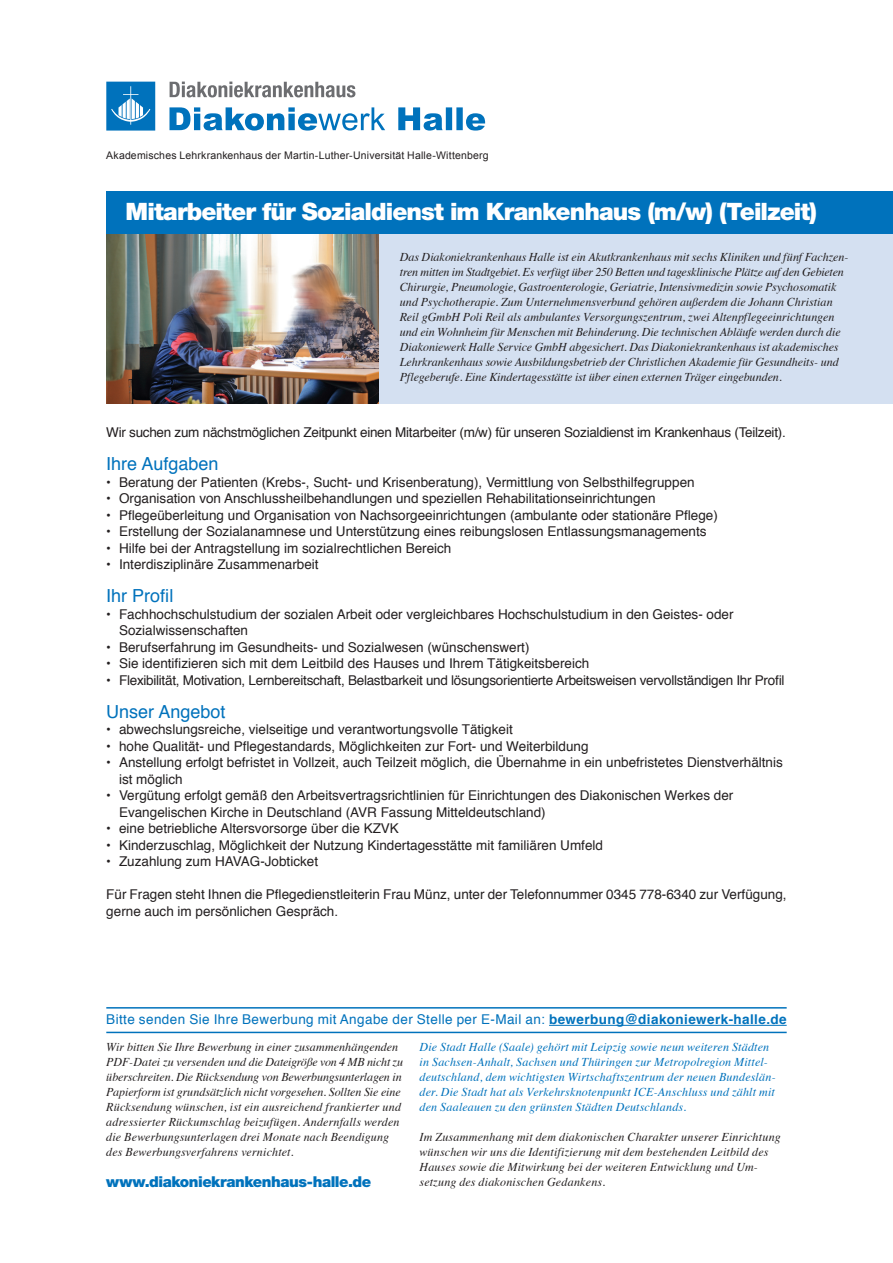
<style>
.page{position:relative;width:893px;height:1263px;background:#fff}
.page>*{position:absolute;margin:0;border:0;box-sizing:border-box;transform-origin:0 0}
.t1{font:900 24px "Helvetica Neue";letter-spacing:-.035em;color:#fff}
.t2{font:18px "Helvetica";color:#0072bc}
.t3{font:900 15px "Helvetica Neue";letter-spacing:-.03em;color:#0072bc}
.t4{font:13.5px/16.5px "Helvetica";color:#231f20}
.t5{font:13.5px "Helvetica";letter-spacing:-.02em;color:#231f20}
.t6{font:13.5px "Helvetica";letter-spacing:.03em;color:#0072bc}
.t7{font:italic 12px/15px "Times";color:#231f20}
.t8{font:italic 12px/15px "Times";letter-spacing:.015em;color:#0072bc}
.t9{font:10.5px "Arial";letter-spacing:.015em;color:#231f20}
.s1{font-weight:700}
</style>
<div class="page">
<div style="left:378px;top:234px;width:515px;height:170px;background:#d4e0f1"></div>
<img style="left:106px;top:234px;width:272px;height:170px">
<div style="left:106px;top:191px;width:787px;height:43px;background:#0072bc"></div>
<svg style="left:169px;top:107px;width:316px;height:24px"></svg>
<svg style="left:106px;top:82px;width:49px;height:49px;background:#2d8ac7"></svg>
<svg style="left:170px;top:82px;width:185px;height:16px"></svg>
<hr style="left:106px;top:1007px;width:681px;height:1px;background:#0072bc">
<hr style="left:549px;top:1025px;width:238px;height:1px;background:#0072bc">
<hr style="left:106px;top:1032px;width:681px;height:1px;background:#0072bc">
<p class="t9" style="left:106px;top:148px;width:384px">Akademisches Lehrkrankenhaus der Martin-Luther-Universität Halle-Wittenberg</p>
<h1 class="t1" style="left:125px;top:197px;width:693px">Mitarbeiter für Sozialdienst im Krankenhaus (m/w) (Teilzeit)</h1>
<p class="t7" style="left:400px;top:248px;width:450px">Das Diakoniekrankenhaus Halle ist ein Akutkrankenhaus mit sechs Kliniken und fünf Fachzen&shy;tren mitten im Stadtgebiet. Es verfügt über 250 Betten und tagesklinische Plätze auf den Gebieten Chirurgie, Pneumologie, Gastroenterologie, Geriatrie, Intensivmedizin sowie Psychosomatik und Psychotherapie. Zum Unternehmensverbund gehören außerdem die Johann Christian Reil gGmbH Poli Reil als ambulantes Versorgungszentrum, zwei Altenpflegeeinrichtungen und ein Wohnheim für Menschen mit Behinderung. Die technischen Abläufe werden durch die Diakoniewerk Halle Service GmbH abgesichert. Das Diakoniekrankenhaus ist akademisches Lehrkrankenhaus sowie Ausbildungsbetrieb der Christlichen Akademie für Gesundheits- und Pflegeberufe. Eine Kindertagesstätte ist über einen externen Träger eingebunden.</p>
<p class="t5" style="left:106px;top:422px;width:681px">Wir suchen zum nächstmöglichen Zeitpunkt einen Mitarbeiter (m/w) für unseren Sozialdienst im Krankenhaus (Teilzeit).</p>
<h2 class="t2" style="left:106px;top:450px;width:114px">Ihre Aufgaben</h2>
<p class="t4" style="left:106px;top:474px;width:590px">• Beratung der Patienten (Krebs-, Sucht- und Krisenberatung), Vermittlung von Selbsthilfegruppen</p>
<p class="t4" style="left:106px;top:491px;width:551px">• Organisation von Anschlussheilbehandlungen und speziellen Rehabilitationseinrichtungen</p>
<p class="t4" style="left:106px;top:507px;width:613px">• Pflegeüberleitung und Organisation von Nachsorgeeinrichtungen (ambulante oder stationäre Pflege)</p>
<p class="t4" style="left:106px;top:524px;width:602px">• Erstellung der Sozialanamnese und Unterstützung eines reibungslosen Entlassungsmanagements</p>
<p class="t4" style="left:106px;top:540px;width:347px">• Hilfe bei der Antragstellung im sozialrechtlichen Bereich</p>
<p class="t4" style="left:106px;top:557px;width:214px">• Interdisziplinäre Zusammenarbeit</p>
<h2 class="t2" style="left:106px;top:582px;width:69px">Ihr Profil</h2>
<p class="t4" style="left:119px;top:606px;width:616px;text-indent:-13px">• Fachhochschulstudium der sozialen Arbeit oder vergleichbares Hochschulstudium in den Geistes- oder<br>Sozialwissenschaften</p>
<p class="t4" style="left:106px;top:639px;width:425px">• Berufserfahrung im Gesundheits- und Sozialwesen (wünschenswert)</p>
<p class="t4" style="left:106px;top:656px;width:484px">• Sie identifizieren sich mit dem Leitbild des Hauses und Ihrem Tätigkeitsbereich</p>
<p class="t5" style="left:106px;top:670px;width:680px">• Flexibilität, Motivation, Lernbereitschaft, Belastbarkeit und lösungsorientierte Arbeitsweisen vervollständigen Ihr Profil</p>
<h2 class="t2" style="left:106px;top:698px;width:121px">Unser Angebot</h2>
<p class="t4" style="left:106px;top:722px;width:408px">• abwechslungsreiche, vielseitige und verantwortungsvolle Tätigkeit</p>
<p class="t4" style="left:106px;top:738px;width:484px">• hohe Qualität- und Pflegestandards, Möglichkeiten zur Fort- und Weiterbildung</p>
<p class="t4" style="left:119px;top:755px;width:665px;text-indent:-13px">• Anstellung erfolgt befristet in Vollzeit, auch Teilzeit möglich, die Übernahme in ein unbefristetes Dienstverhältnis ist möglich</p>
<p class="t4" style="left:119px;top:788px;width:616px;text-indent:-13px">• Vergütung erfolgt gemäß den Arbeitsvertragsrichtlinien für Einrichtungen des Diakonischen Werkes der<br>Evangelischen Kirche in Deutschland (AVR Fassung Mitteldeutschland)</p>
<p class="t4" style="left:106px;top:821px;width:294px">• eine betriebliche Altersvorsorge über die KZVK</p>
<p class="t4" style="left:106px;top:837px;width:498px">• Kinderzuschlag, Möglichkeit der Nutzung Kindertagesstätte mit familiären Umfeld</p>
<p class="t4" style="left:106px;top:854px;width:213px">• Zuzahlung zum HAVAG-Jobticket</p>
<p class="t4" style="left:106px;top:887px;width:682px">Für Fragen steht Ihnen die Pflegedienstleiterin Frau Münz, unter der Telefonnummer 0345 778-6340 zur Verfügung, gerne auch im persönlichen Gespräch.</p>
<p class="t6" style="left:106px;top:1009px;width:682px">Bitte senden Sie Ihre Bewerbung mit Angabe der Stelle per E-Mail an: <span class="s1">bewerbung@diakoniewerk-halle.de</span></p>
<p class="t7" style="left:106px;top:1038px;width:298px">Wir bitten Sie Ihre Bewerbung in einer zusammenhängenden PDF-Datei zu versenden und die Dateigröße von 4 MB nicht zu überschreiten. Die Rücksendung von Bewerbungsunterlagen in Papierform ist grundsätzlich nicht vorgesehen. Sollten Sie eine Rücksendung wünschen, ist ein ausreichend frankierter und adressierter Rückumschlag beizufügen. Andernfalls werden die Bewerbungsunterlagen drei Monate nach Beendigung des Bewerbungsverfahrens vernichtet.</p>
<p class="t3" style="left:106px;top:1172px;width:266px">www.diakoniekrankenhaus-halle.de</p>
<p class="t8" style="left:420px;top:1038px;width:358px">Die Stadt Halle (Saale) gehört mit Leipzig sowie neun weiteren Städten in Sachsen-Anhalt, Sachsen und Thüringen zur Metropolregion Mittel&shy;deutschland, dem wichtigsten Wirtschaftszentrum der neuen Bundeslän&shy;der. Die Stadt hat als Verkehrsknotenpunkt ICE-Anschluss und zählt mit den Saaleauen zu den grünsten Städten Deutschlands.</p>
<p class="t7" style="left:420px;top:1128px;width:363px">Im Zusammenhang mit dem diakonischen Charakter unserer Einrichtung wünschen wir uns die Identifizierung mit dem bestehenden Leitbild des Hauses sowie die Mitwirkung bei der weiteren Entwicklung und Um&shy;setzung des diakonischen Gedankens.</p>
</div>
